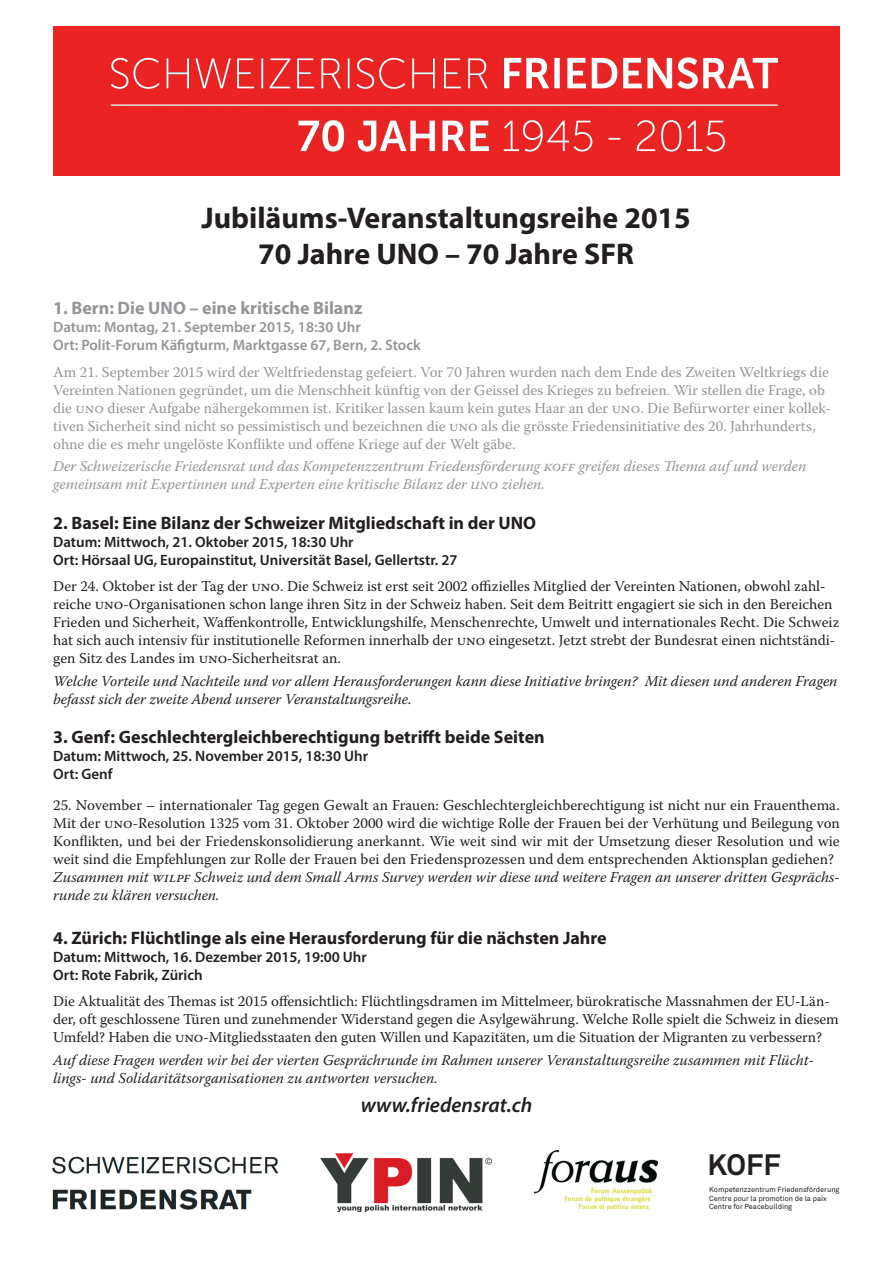
<style>
.page{position:relative;width:893px;height:1263px;background:#fff}
.page>*{position:absolute;margin:0;border:0;box-sizing:border-box;transform-origin:0 0}
.t1{font:700 30px/36px "Myriad Pro";color:#231f20;text-align:center}
.t2{font:700 29.25px "Akkurat Std";color:#231f20}
.t3{font:italic 600 21px "Myriad Pro";color:#231f20}
.t4{font:700 18px "Myriad Pro";color:#231f20}
.t5{font:700 18px "Myriad Pro";color:#939598}
.t6{font:15px/18px "Warnock Pro";color:#231f20}
.t7{font:15px/18px "Warnock Pro";color:#939598}
.t8{font:italic 15px/18px "Warnock Pro";color:#231f20}
.t9{font:600 15px/18px "Myriad Pro";color:#231f20}
.t10{font:italic 15px/18px "Warnock Pro";color:#939598}
.t11{font:600 15px/18px "Myriad Pro";color:#939598}
.t12{font:7.35px/8.4px "Akkurat Std";color:#231f20}
</style>
<div class="page">
<img style="left:53px;top:27px;width:787px;height:149px">
<img style="left:321px;top:1153px;width:170px;height:58px">
<img style="left:52px;top:1156px;width:227px;height:18px">
<img style="left:52px;top:1189px;width:200px;height:21px">
<img style="left:535px;top:1151px;width:122px;height:58px">
<h1 class="t1" style="left:201px;top:199px;width:491px">Jubiläums-Veranstaltungsreihe 2015<br>70 Jahre UNO – 70 Jahre SFR</h1>
<p class="t5" style="left:53px;top:297px;width:311px">1. Bern: Die UNO – eine kritische Bilanz</p>
<p class="t11" style="left:53px;top:318px;width:369px">Datum: Montag, 21. September 2015, 18:30 Uhr<br>Ort: Polit-Forum Käfigturm, Marktgasse 67, Bern, 2. Stock</p>
<p class="t7" style="left:53px;top:363px;width:779px">Am 21. September 2015 wird der Weltfriedenstag gefeiert. Vor 70 Jahren wurden nach dem Ende des Zweiten Weltkriegs die Vereinten Nationen gegründet, um die Menschheit künftig von der Geissel des Krieges zu befreien. Wir stellen die Frage, ob die UNO dieser Aufgabe nähergekommen ist. Kritiker lassen kaum kein gutes Haar an der UNO. Die Befürworter einer kollek&shy;tiven Sicherheit sind nicht so pessimistisch und bezeichnen die UNO als die grösste Friedensinitiative des 20. Jahrhunderts, ohne die es mehr ungelöste Konflikte und offene Kriege auf der Welt gäbe.</p>
<p class="t10" style="left:53px;top:457px;width:755px">Der Schweizerische Friedensrat und das Kompetenzzentrum Friedensförderung KOFF greifen dieses Thema auf und werden gemeinsam mit Expertinnen und Experten eine kritische Bilanz der UNO ziehen.</p>
<p class="t4" style="left:53px;top:511px;width:484px">2. Basel: Eine Bilanz der Schweizer Mitgliedschaft in der UNO</p>
<p class="t9" style="left:53px;top:532px;width:406px">Datum: Mittwoch, 21. Oktober 2015, 18:30 Uhr<br>Ort: Hörsaal UG, Europainstitut, Universität Basel, Gellertstr. 27</p>
<p class="t6" style="left:53px;top:577px;width:788px">Der 24. Oktober ist der Tag der UNO. Die Schweiz ist erst seit 2002 offizielles Mitglied der Vereinten Nationen, obwohl zahl&shy;reiche UNO-Organisationen schon lange ihren Sitz in der Schweiz haben. Seit dem Beitritt engagiert sie sich in den Bereichen Frieden und Sicherheit, Waffenkontrolle, Entwicklungshilfe, Menschenrechte, Umwelt und internationales Recht. Die Schweiz hat sich auch intensiv für institutionelle Reformen innerhalb der UNO eingesetzt. Jetzt strebt der Bundesrat einen nichtständi&shy;gen Sitz des Landes im UNO-Sicherheitsrat an.</p>
<p class="t8" style="left:53px;top:671px;width:786px">Welche Vorteile und Nachteile und vor allem Herausforderungen kann diese Initiative bringen? Mit diesen und anderen Fragen befasst sich der zweite Abend unserer Veranstaltungsreihe.</p>
<p class="t4" style="left:53px;top:725px;width:493px">3. Genf: Geschlechtergleichberechtigung betrifft beide Seiten</p>
<p class="t9" style="left:53px;top:747px;width:316px">Datum: Mittwoch, 25. November 2015, 18:30 Uhr<br>Ort: Genf</p>
<p class="t6" style="left:53px;top:796px;width:788px;text-align:justify">25. November – internationaler Tag gegen Gewalt an Frauen: Geschlechtergleichberechtigung ist nicht nur ein Frauenthema.<br>Mit der UNO-Resolution 1325 vom 31. Oktober 2000 wird die wichtige Rolle der Frauen bei der Verhütung und Beilegung von Konflikten, und bei der Friedenskonsolidierung anerkannt. Wie weit sind wir mit der Umsetzung dieser Resolution und wie weit sind die Empfehlungen zur Rolle der Frauen bei den Friedensprozessen und dem entsprechenden Aktionsplan gediehen?</p>
<p class="t8" style="left:53px;top:868px;width:788px">Zusammen mit WILPF Schweiz und dem Small Arms Survey werden wir diese und weitere Fragen an unserer dritten Gesprächs&shy;runde zu klären versuchen.</p>
<p class="t4" style="left:53px;top:926px;width:555px">4. Zürich: Flüchtlinge als eine Herausforderung für die nächsten Jahre</p>
<p class="t9" style="left:53px;top:947px;width:315px">Datum: Mittwoch, 16. Dezember 2015, 19:00 Uhr<br>Ort: Rote Fabrik, Zürich</p>
<p class="t6" style="left:53px;top:992px;width:787px">Die Aktualität des Themas ist 2015 offensichtlich: Flüchtlingsdramen im Mittelmeer, bürokratische Massnahmen der EU-Län&shy;der, oft geschlossene Türen und zunehmender Widerstand gegen die Asylgewährung. Welche Rolle spielt die Schweiz in diesem<br>Umfeld? Haben die UNO-Mitgliedsstaaten den guten Willen und Kapazitäten, um die Situation der Migranten zu verbessern?</p>
<p class="t8" style="left:53px;top:1050px;width:762px">Auf diese Fragen werden wir bei der vierten Gesprächrunde im Rahmen unserer Veranstaltungsreihe zusammen mit Flücht&shy;lings- und Solidaritätsorganisationen zu antworten versuchen.</p>
<h3 class="t3" style="left:361px;top:1092px;width:173px">www.friedensrat.ch</h3>
<h2 class="t2" style="left:707px;top:1147px;width:75px">KOFF</h2>
<p class="t12" style="left:709px;top:1185px;width:132px">Kompetenzzentrum Friedensförderung<br>Centre pour la promotion de la paix<br>Centre for Peacebuilding</p>
</div>
